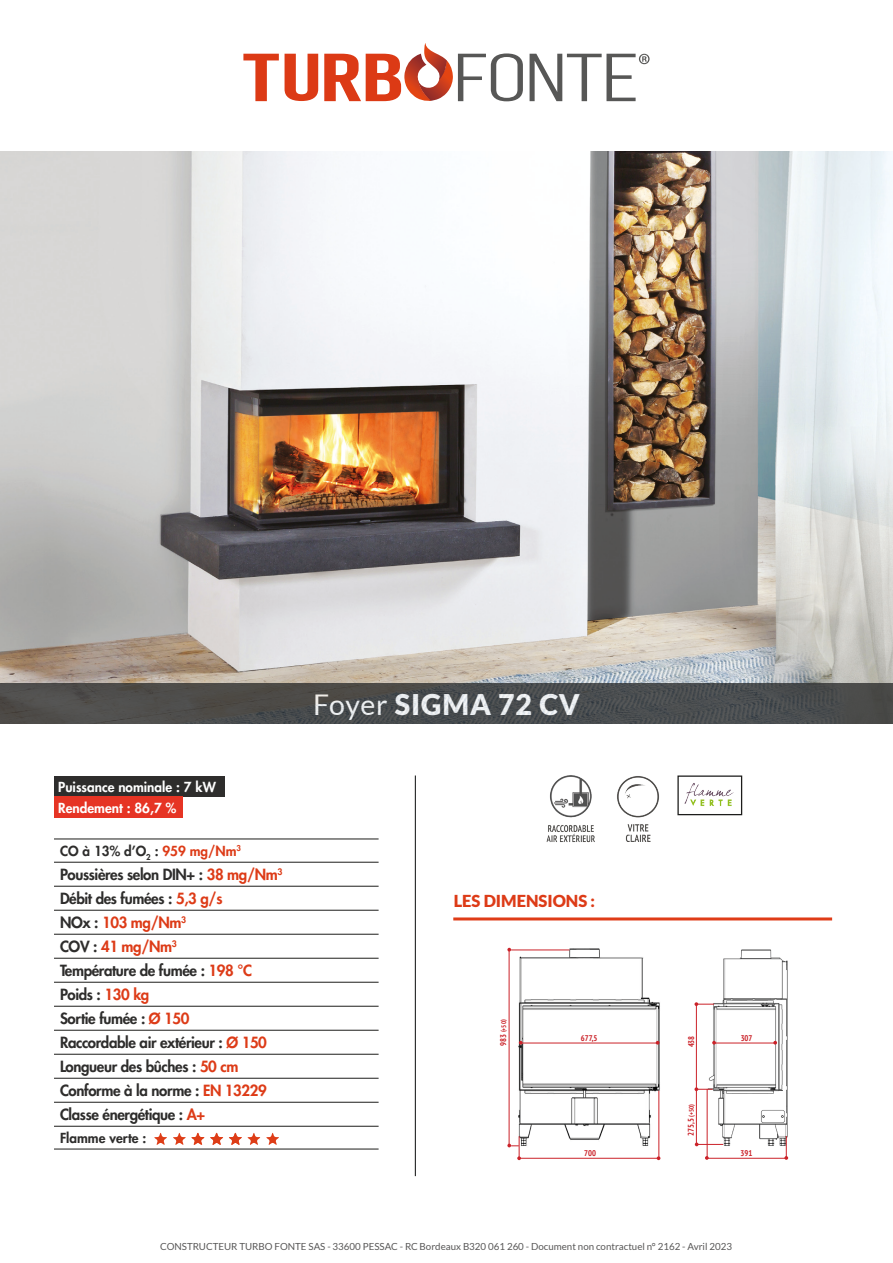
<style>
.page{position:relative;width:893px;height:1263px;background:#fff}
.page>*{position:absolute;margin:0;border:0;box-sizing:border-box;transform-origin:0 0}
.t1{font:900 28.5px "Lato";letter-spacing:.03em;color:#fff}
.t2{font:900 16.5px "Lato";color:#dd3b17}
.t3{font:800 15px "Futura LT";letter-spacing:-.025em;color:#2e2d2c}
.t4{font:800 15px "Futura LT";letter-spacing:-.025em;color:#dd3b17}
.Sous-titre_Page_Text{font:800 13.5px "Futura LT";color:#fff}
.t5{font:800 13.5px "Futura LT";color:#2e2d2c}
.t6{font:9.75px "Lato";color:#585757}
.t7{font:700 condensed 8.25px "PT Sans";color:#cb2229}
.t8{font:700 condensed 6.6px "PT Sans";color:#cb2229}
.s1{color:#dd3b17}
.s2{color:#2e2d2c}
.s3{font-weight:400}
.s4{font-size:8.25px}
.s5{font-size:6.6px}
</style>
<div class="page">
<img style="left:492px;top:920px;width:301px;height:240px">
<div style="left:579px;top:1147px;width:22px;height:9px;background:#fff"></div>
<hr style="left:519px;top:1158px;width:141px;height:1px;background:#cb2229">
<hr style="left:696px;top:1003px;width:1px;height:141px;background:#cb2229">
<hr style="left:659px;top:1091px;width:1px;height:67px;background:#cb2229">
<div style="left:578px;top:1033px;width:22px;height:8px;background:#fff"></div>
<hr style="left:522px;top:1043px;width:135px;height:1px;background:#cb2229">
<svg style="left:519px;top:1041px;width:4px;height:3px"></svg>
<div style="left:685px;top:1103px;width:9px;height:33px;background:#fff"></div>
<div style="left:686px;top:1017px;width:8px;height:49px;background:#fff"></div>
<hr style="left:707px;top:1158px;width:80px;height:1px;background:#cb2229">
<svg style="left:695px;top:1142px;width:28px;height:4px"></svg>
<svg style="left:694px;top:1002px;width:20px;height:4px"></svg>
<div style="left:735px;top:1147px;width:23px;height:9px;background:#fff"></div>
<hr style="left:707px;top:1089px;width:1px;height:69px;background:#cb2229">
<hr style="left:509px;top:950px;width:1px;height:195px;background:#cb2229">
<div style="left:498px;top:1017px;width:8px;height:31px;background:#fff"></div>
<svg style="left:507px;top:1136px;width:14px;height:24px"></svg>
<hr style="left:511px;top:950px;width:58px;height:1px;background:#cb2229">
<svg style="left:694px;top:1087px;width:19px;height:4px"></svg>
<svg style="left:705px;top:1156px;width:4px;height:4px"></svg>
<svg style="left:784px;top:1136px;width:4px;height:24px"></svg>
<div style="left:735px;top:1033px;width:22px;height:8px;background:#fff"></div>
<hr style="left:714px;top:1043px;width:61px;height:1px;background:#cb2229">
<img style="left:0;top:151px;width:893px;height:532px">
<svg style="left:0;top:683px;width:893px;height:41px;background:#4a4b4c"></svg>
<img style="left:684px;top:783px;width:50px;height:23px">
<div style="left:677px;top:775px;width:65px;height:40px;border:1px solid #1d1d1b"></div>
<img style="left:546px;top:775px;width:49px;height:68px">
<img style="left:617px;top:776px;width:42px;height:66px">
<svg style="left:243px;top:54px;width:36px;height:47px"></svg>
<svg style="left:285px;top:54px;width:33px;height:47px"></svg>
<svg style="left:530px;top:54px;width:120px;height:47px"></svg>
<svg style="left:324px;top:43px;width:199px;height:59px"></svg>
<hr style="left:415px;top:775px;width:1px;height:401px;background:#252626">
<div style="left:54px;top:775px;width:171px;height:21px;background:#2e2d2c"></div>
<div style="left:54px;top:796px;width:128px;height:22px;background:#e63424"></div>
<hr style="left:54px;top:838px;width:325px;height:1px;background:#1d1d1b">
<hr style="left:54px;top:862px;width:325px;height:1px;background:#1d1d1b">
<hr style="left:54px;top:886px;width:325px;height:1px;background:#1d1d1b">
<hr style="left:54px;top:910px;width:325px;height:1px;background:#1d1d1b">
<hr style="left:54px;top:934px;width:325px;height:1px;background:#1d1d1b">
<hr style="left:54px;top:958px;width:325px;height:1px;background:#1d1d1b">
<hr style="left:54px;top:982px;width:325px;height:1px;background:#1d1d1b">
<hr style="left:54px;top:1006px;width:325px;height:1px;background:#1d1d1b">
<hr style="left:54px;top:1030px;width:325px;height:1px;background:#1d1d1b">
<hr style="left:54px;top:1054px;width:325px;height:1px;background:#1d1d1b">
<hr style="left:54px;top:1078px;width:325px;height:1px;background:#1d1d1b">
<hr style="left:54px;top:1102px;width:325px;height:1px;background:#1d1d1b">
<hr style="left:54px;top:1126px;width:325px;height:1px;background:#1d1d1b">
<hr style="left:54px;top:1149px;width:325px;height:1px;background:#1d1d1b">
<svg style="left:154px;top:1133px;width:125px;height:12px"></svg>
<hr style="left:453px;top:917px;width:379px;height:3px;background:#df3c17">
<p class="Sous-titre_Page_Text" style="left:58px;top:777px;width:159px">Puissance nominale : 7 kW</p>
<p class="Sous-titre_Page_Text" style="left:58px;top:798px;width:119px">Rendement : 86,7 %</p>
<p class="t5" style="left:60px;top:842px;width:183px">CO à 13% d’O<sub>2</sub> : <span class="s1">959 mg/Nm</span><sup>3</sup></p>
<p class="t3" style="left:60px;top:865px;width:224px">Poussières selon DIN+ : <span class="s1">38 mg/Nm</span><sup>3</sup></p>
<p class="t3" style="left:60px;top:889px;width:164px">Débit des fumées : <span class="s1">5,3 g/s</span></p>
<p class="t4" style="left:60px;top:913px;width:128px"><span class="s2">NOx :</span> 103 mg/Nm<sup>3</sup></p>
<p class="t4" style="left:60px;top:937px;width:118px"><span class="s2">COV :</span> 41 mg/Nm<sup>3</sup></p>
<p class="t3" style="left:60px;top:961px;width:194px">Température de fumée : <span class="s1">198 °C</span></p>
<p class="t3" style="left:60px;top:985px;width:91px">Poids : <span class="s1">130 kg</span></p>
<p class="t3" style="left:60px;top:1009px;width:131px">Sortie fumée : <span class="s1">Ø 150</span></p>
<p class="t3" style="left:60px;top:1033px;width:208px">Raccordable air extérieur : <span class="s1">Ø 150</span></p>
<p class="t3" style="left:60px;top:1057px;width:180px">Longueur des bûches : <span class="s1">50 cm</span></p>
<p class="t3" style="left:60px;top:1081px;width:208px">Conforme à la norme : <span class="s1">EN 13229</span></p>
<p class="t3" style="left:60px;top:1105px;width:147px">Classe énergétique : <span class="s1">A+</span></p>
<p class="t5" style="left:60px;top:1129px;width:88px">Flamme verte :</p>
<h1 class="t1" style="left:313px;top:688px;width:268px"><span class="s3">Foyer</span> SIGMA 72 CV</h1>
<p class="t2" style="left:454px;top:891px;width:143px">LES DIMENSIONS :</p>
<p class="t8" style="left:500px;top:1046px;width:28px;rotate:-90deg"><span class="s4">983</span> (+50)</p>
<p class="t7" style="left:581px;top:1033px;width:18px">677,5</p>
<p class="t7" style="left:584px;top:1148px;width:13px">700</p>
<p class="t7" style="left:686px;top:1047px;width:13px;rotate:-90deg">438</p>
<p class="t7" style="left:686px;top:1136px;width:34px;rotate:-90deg">275,5 <span class="s5">(+50)</span></p>
<p class="t7" style="left:741px;top:1033px;width:13px">307</p>
<p class="t7" style="left:741px;top:1148px;width:13px">391</p>
<p class="t6" style="left:160px;top:1240px;width:573px">CONSTRUCTEUR TURBO FONTE SAS - 33600 PESSAC - RC Bordeaux B320 061 260 - Document non contractuel n° 2162 - Avril 2023</p>
</div>
